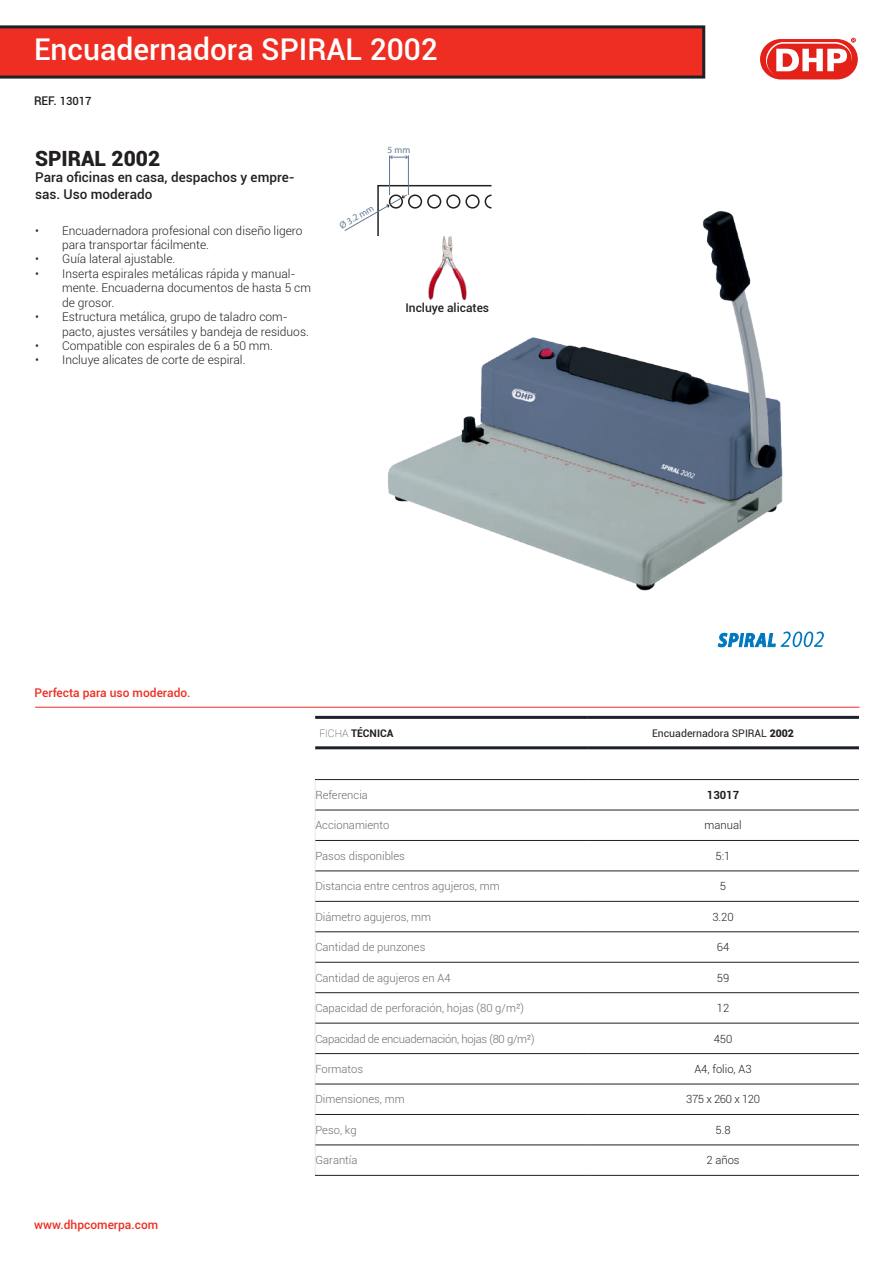
<style>
.page{position:relative;width:893px;height:1263px;background:#fff}
.page>*{position:absolute;margin:0;border:0;box-sizing:border-box;transform-origin:0 0}
.t1{font:500 30px "Roboto";color:#fff}
.t2{font:900 21px "Roboto";color:#231f20}
.t3{font:500 13.5px/16.2px "Roboto";color:#231f20}
.t4{font:300 12px/14.4px "Roboto";color:#231f20}
.t5{font:500 12px "Roboto";color:#ee2e22}
.t6{font:500 12px "Roboto";color:#231f20}
.t7{font:300 11.25px "Roboto";color:#6c6d70}
.t8{font:300 11.25px "Roboto";color:#231f20}
.t9{font:300 11.25px "Roboto";letter-spacing:-.025em;color:#6c6d70}
.t10{font:300 11.25px "Roboto";letter-spacing:-.025em;color:#231f20}
.t11{font:500 11.25px "Roboto";color:#231f20}
.t12{font:700 11.25px "Roboto";color:#231f20}
.t13{font:10.5px "Roboto";color:#231f20}
.t14{font:700 10.5px "Roboto";color:#231f20}
.t15{font:9.45px "Myriad Pro";color:#627894}
.s1{font-size:12px}
.s2{font-weight:100}
.s3{font-weight:900}
</style>
<div class="page">
<svg style="left:0;top:25px;width:705px;height:54px;background:#d62f26"></svg>
<hr style="left:35px;top:707px;width:824px;height:1px;background:#ee2e22">
<svg style="left:760px;top:38px;width:98px;height:41px"></svg>
<svg style="left:315px;top:749px;width:544px;height:1px"></svg>
<hr style="left:315px;top:716px;width:272px;height:3px;background:#1c212a">
<hr style="left:587px;top:716px;width:272px;height:3px;background:#1c212a">
<hr style="left:315px;top:746px;width:272px;height:3px;background:#1c212a">
<hr style="left:587px;top:746px;width:272px;height:3px;background:#1c212a">
<hr style="left:315px;top:780px;width:1px;height:30px;background:#e6e7e9">
<hr style="left:315px;top:810px;width:1px;height:30px;background:#e6e7e9">
<hr style="left:315px;top:840px;width:1px;height:31px;background:#e6e7e9">
<hr style="left:315px;top:871px;width:1px;height:30px;background:#e6e7e9">
<hr style="left:315px;top:901px;width:1px;height:31px;background:#e6e7e9">
<hr style="left:315px;top:932px;width:1px;height:30px;background:#e6e7e9">
<hr style="left:315px;top:962px;width:1px;height:31px;background:#e6e7e9">
<hr style="left:315px;top:993px;width:1px;height:30px;background:#e6e7e9">
<hr style="left:315px;top:1023px;width:1px;height:30px;background:#e6e7e9">
<hr style="left:315px;top:1053px;width:1px;height:31px;background:#e6e7e9">
<hr style="left:315px;top:1084px;width:1px;height:30px;background:#e6e7e9">
<hr style="left:315px;top:1114px;width:1px;height:31px;background:#e6e7e9">
<hr style="left:315px;top:1145px;width:1px;height:30px;background:#e6e7e9">
<hr style="left:315px;top:779px;width:272px;height:1px;background:#231f20">
<hr style="left:587px;top:779px;width:272px;height:1px;background:#231f20">
<hr style="left:315px;top:810px;width:272px;height:1px;background:#231f20">
<hr style="left:587px;top:810px;width:272px;height:1px;background:#231f20">
<hr style="left:315px;top:840px;width:272px;height:1px;background:#231f20">
<hr style="left:587px;top:840px;width:272px;height:1px;background:#231f20">
<hr style="left:315px;top:871px;width:272px;height:1px;background:#231f20">
<hr style="left:587px;top:871px;width:272px;height:1px;background:#231f20">
<hr style="left:315px;top:901px;width:272px;height:1px;background:#231f20">
<hr style="left:587px;top:901px;width:272px;height:1px;background:#231f20">
<hr style="left:315px;top:931px;width:272px;height:1px;background:#231f20">
<hr style="left:587px;top:931px;width:272px;height:1px;background:#231f20">
<hr style="left:315px;top:962px;width:272px;height:1px;background:#231f20">
<hr style="left:587px;top:962px;width:272px;height:1px;background:#231f20">
<hr style="left:315px;top:992px;width:272px;height:1px;background:#231f20">
<hr style="left:587px;top:992px;width:272px;height:1px;background:#231f20">
<hr style="left:315px;top:1023px;width:272px;height:1px;background:#231f20">
<hr style="left:587px;top:1023px;width:272px;height:1px;background:#231f20">
<hr style="left:315px;top:1053px;width:272px;height:1px;background:#231f20">
<hr style="left:587px;top:1053px;width:272px;height:1px;background:#231f20">
<hr style="left:315px;top:1084px;width:272px;height:1px;background:#231f20">
<hr style="left:587px;top:1084px;width:272px;height:1px;background:#231f20">
<hr style="left:315px;top:1114px;width:272px;height:1px;background:#231f20">
<hr style="left:587px;top:1114px;width:272px;height:1px;background:#231f20">
<hr style="left:315px;top:1145px;width:272px;height:1px;background:#231f20">
<hr style="left:587px;top:1145px;width:272px;height:1px;background:#231f20">
<hr style="left:315px;top:1175px;width:272px;height:1px;background:#231f20">
<hr style="left:587px;top:1175px;width:272px;height:1px;background:#231f20">
<hr style="left:389px;top:155px;width:1px;height:40px;background:#627894">
<hr style="left:408px;top:155px;width:1px;height:40px;background:#627894">
<svg style="left:390px;top:156px;width:18px;height:3px"></svg>
<svg style="left:344px;top:184px;width:147px;height:51px"></svg>
<img style="left:385px;top:205px;width:398px;height:386px">
<svg style="left:717px;top:631px;width:107px;height:17px"></svg>
<h1 class="t1" style="left:34px;top:28px;width:405px">Encuadernadora SPIRAL 2002</h1>
<p class="t11" style="left:34px;top:93px;width:59px"><span class="s1">REF.</span> 13017</p>
<h2 class="t2" style="left:35px;top:144px;width:127px">SPIRAL 2002</h2>
<p class="t3" style="left:35px;top:169px;width:261px">Para oficinas en casa, despachos y empre&shy;sas. Uso moderado</p>
<p class="t4" style="left:62px;top:223px;width:242px;text-indent:-27px">• Encuadernadora profesional con diseño ligero para transportar fácilmente.</p>
<p class="t4" style="left:35px;top:252px;width:142px">• Guía lateral ajustable.</p>
<p class="t4" style="left:62px;top:266px;width:250px;text-indent:-27px">• Inserta espirales metálicas rápida y manual&shy;mente. Encuaderna documentos de hasta 5 cm de grosor.</p>
<p class="t4" style="left:62px;top:309px;width:248px;text-indent:-27px">• Estructura metálica, grupo de taladro com&shy;pacto, ajustes versátiles y bandeja de residuos.</p>
<p class="t4" style="left:35px;top:338px;width:239px">• Compatible con espirales de 6 a 50 mm.</p>
<p class="t4" style="left:35px;top:352px;width:212px">• Incluye alicates de corte de espiral.</p>
<p class="t15" style="left:388px;top:144px;width:24px">5 mm</p>
<p class="t15" style="left:337px;top:221px;width:40px;rotate:-30deg">Ø 3.2 mm</p>
<p class="t6" style="left:405px;top:299px;width:85px">Incluye alicates</p>
<p class="t5" style="left:35px;top:684px;width:158px">Perfecta para uso moderado.</p>
<p class="t14" style="left:319px;top:725px;width:75px"><span class="s2">FICHA</span> TÉCNICA</p>
<p class="t13" style="left:652px;top:725px;width:143px">Encuadernadora SPIRAL <span class="s3">2002</span></p>
<p class="t5" style="left:34px;top:1217px;width:125px">www.dhpcomerpa.com</p>
<p class="t7" style="left:315px;top:787px;width:54px">Referencia</p>
<p class="t12" style="left:707px;top:787px;width:34px">13017</p>
<p class="t7" style="left:315px;top:818px;width:76px">Accionamiento</p>
<p class="t8" style="left:704px;top:818px;width:39px">manual</p>
<p class="t7" style="left:315px;top:848px;width:91px">Pasos disponibles</p>
<p class="t8" style="left:716px;top:848px;width:16px">5:1</p>
<p class="t7" style="left:315px;top:878px;width:186px">Distancia entre centros agujeros, mm</p>
<p class="t8" style="left:720px;top:878px;width:8px">5</p>
<p class="t7" style="left:315px;top:909px;width:117px">Diámetro agujeros, mm</p>
<p class="t8" style="left:712px;top:909px;width:23px">3.20</p>
<p class="t7" style="left:315px;top:939px;width:112px">Cantidad de punzones</p>
<p class="t8" style="left:717px;top:939px;width:14px">64</p>
<p class="t7" style="left:315px;top:970px;width:137px">Cantidad de agujeros en A4</p>
<p class="t8" style="left:717px;top:970px;width:14px">59</p>
<p class="t7" style="left:315px;top:1000px;width:210px">Capacidad de perforación, hojas (80 g/m²)</p>
<p class="t8" style="left:717px;top:1000px;width:14px">12</p>
<p class="t9" style="left:315px;top:1031px;width:221px">Capacidad de encuadernación, hojas (80 g/m²)</p>
<p class="t8" style="left:714px;top:1031px;width:20px">450</p>
<p class="t7" style="left:315px;top:1061px;width:49px">Formatos</p>
<p class="t8" style="left:694px;top:1061px;width:59px">A4, folio, A3</p>
<p class="t7" style="left:315px;top:1092px;width:91px">Dimensiones, mm</p>
<p class="t10" style="left:686px;top:1092px;width:76px">375 x 260 x 120</p>
<p class="t7" style="left:315px;top:1122px;width:43px">Peso, kg</p>
<p class="t8" style="left:715px;top:1122px;width:17px">5.8</p>
<p class="t7" style="left:315px;top:1152px;width:44px">Garantía</p>
<p class="t8" style="left:706px;top:1152px;width:35px">2 años</p>
</div>
